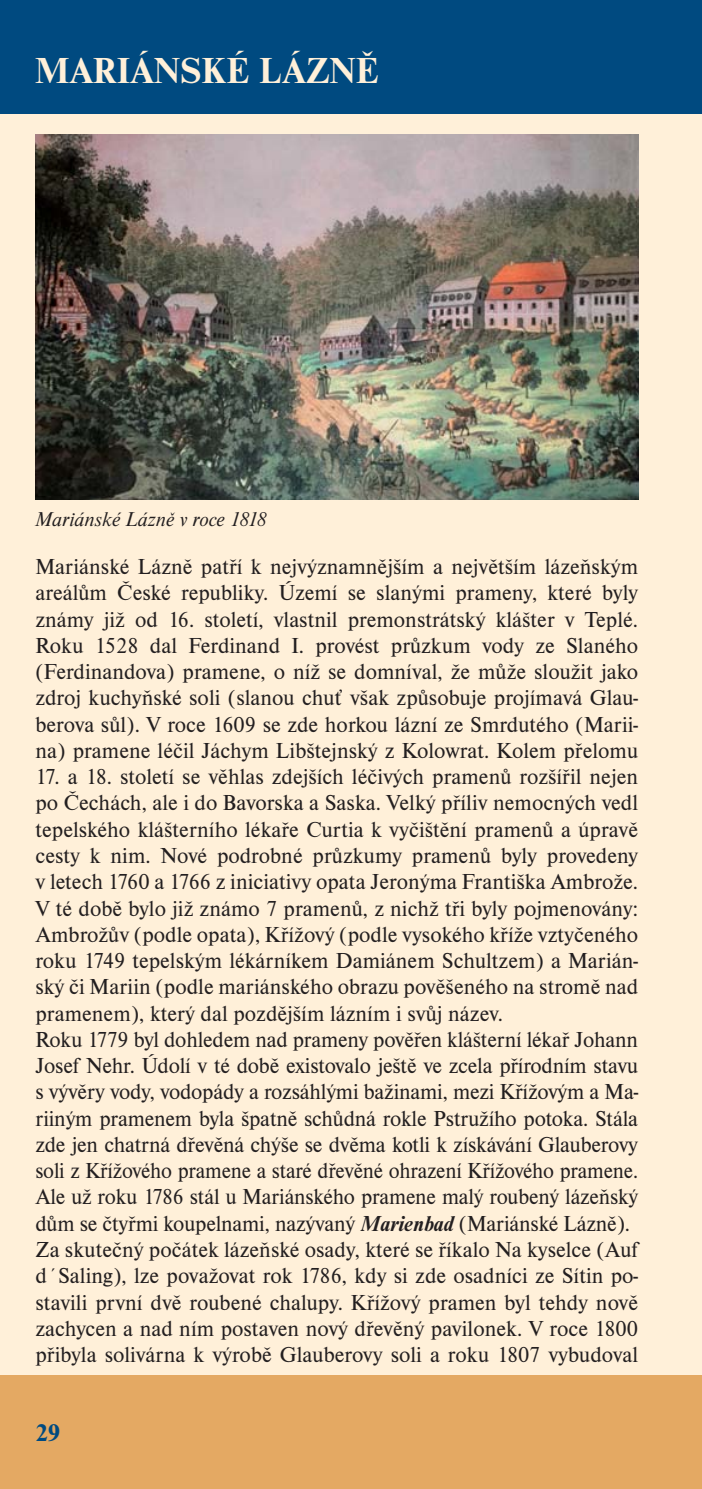
<style>
.page{position:relative;width:702px;height:1489px;background:#fff}
.page>*{position:absolute;margin:0;border:0;box-sizing:border-box;transform-origin:0 0}
.t1{font:700 37.5px "Nimbus Roman DOT";letter-spacing:.01em;color:#fff0d9}
.t2{font:700 25px "Nimbus Roman DOT";color:#004a80}
.t3{font:22.5px/26.2px "Nimbus Roman DOT";color:#231f20;text-align:justify}
.t4{font:italic 20.75px "Nimbus Roman DOT";color:#231f20}
.s1{font-weight:700;font-style:italic}
</style>
<div class="page">
<div style="left:0;top:0;width:702px;height:1488px;background:#fff0d9"></div>
<div style="left:0;top:0;width:702px;height:113px;background:#004a80"></div>
<div style="left:0;top:1375px;width:702px;height:113px;background:#e4a963"></div>
<img style="left:35px;top:135px;width:603px;height:364px">
<h1 class="t1" style="left:35px;top:56px;width:345px">MARIÁNSKÉ LÁZNĚ</h1>
<p class="t4" style="left:35px;top:510px;width:233px">Mariánské Lázně v roce 1818</p>
<p class="t3" style="left:35px;top:555px;width:604px">Mariánské Lázně patří k nejvýznamnějším a největším lázeňským areálům České republiky. Území se slanými prameny, které byly známy již od 16. století, vlastnil premonstrátský klášter v Teplé.<br>Roku 1528 dal Ferdinand I. provést průzkum vody ze Slaného (Ferdinandova) pramene, o níž se domníval, že může sloužit jako zdroj kuchyňské soli (slanou chuť však způsobuje projímavá Glau&shy;berova sůl). V roce 1609 se zde horkou lázní ze Smrdutého (Marii&shy;na) pramene léčil Jáchym Libštejnský z Kolowrat. Kolem přelomu</p>
<p class="t3" style="left:35px;top:765px;width:604px;text-align:left">17. a 18. století se věhlas zdejších léčivých pramenů rozšířil nejen po Čechách, ale i do Bavorska a Saska. Velký příliv nemocných vedl tepelského klášterního lékaře Curtia k vyčištění pramenů a úpravě cesty k nim. Nové podrobné průzkumy pramenů byly provedeny v letech 1760 a 1766 z iniciativy opata Jeronýma Františka Ambrože.<br>V té době bylo již známo 7 pramenů, z nichž tři byly pojmenovány:<br>Ambrožův (podle opata), Křížový (podle vysokého kříže vztyčeného roku 1749 tepelským lékárníkem Damiánem Schultzem) a Marián&shy;ský či Mariin (podle mariánského obrazu pověšeného na stromě nad pramenem), který dal pozdějším lázním i svůj název.<br>Roku 1779 byl dohledem nad prameny pověřen klášterní lékař Johann Josef Nehr. Údolí v té době existovalo ještě ve zcela přírodním stavu s vývěry vody, vodopády a rozsáhlými bažinami, mezi Křížovým a Ma&shy;riiným pramenem byla špatně schůdná rokle Pstružího potoka. Stála zde jen chatrná dřevěná chýše se dvěma kotli k získávání Glauberovy soli z Křížového pramene a staré dřevěné ohrazení Křížového pramene.<br>Ale už roku 1786 stál u Mariánského pramene malý roubený lázeňský dům se čtyřmi koupelnami, nazývaný <span class="s1">Marienbad</span> (Mariánské Lázně).<br>Za skutečný počátek lázeňské osady, které se říkalo Na kyselce (Auf d´Saling), lze považovat rok 1786, kdy si zde osadníci ze Sítin po&shy;stavili první dvě roubené chalupy. Křížový pramen byl tehdy nově zachycen a nad ním postaven nový dřevěný pavilonek. V roce 1800 přibyla solivárna k výrobě Glauberovy soli a roku 1807 vybudoval</p>
<p class="t2" style="left:35px;top:1422px;width:26px">29</p>
</div>
